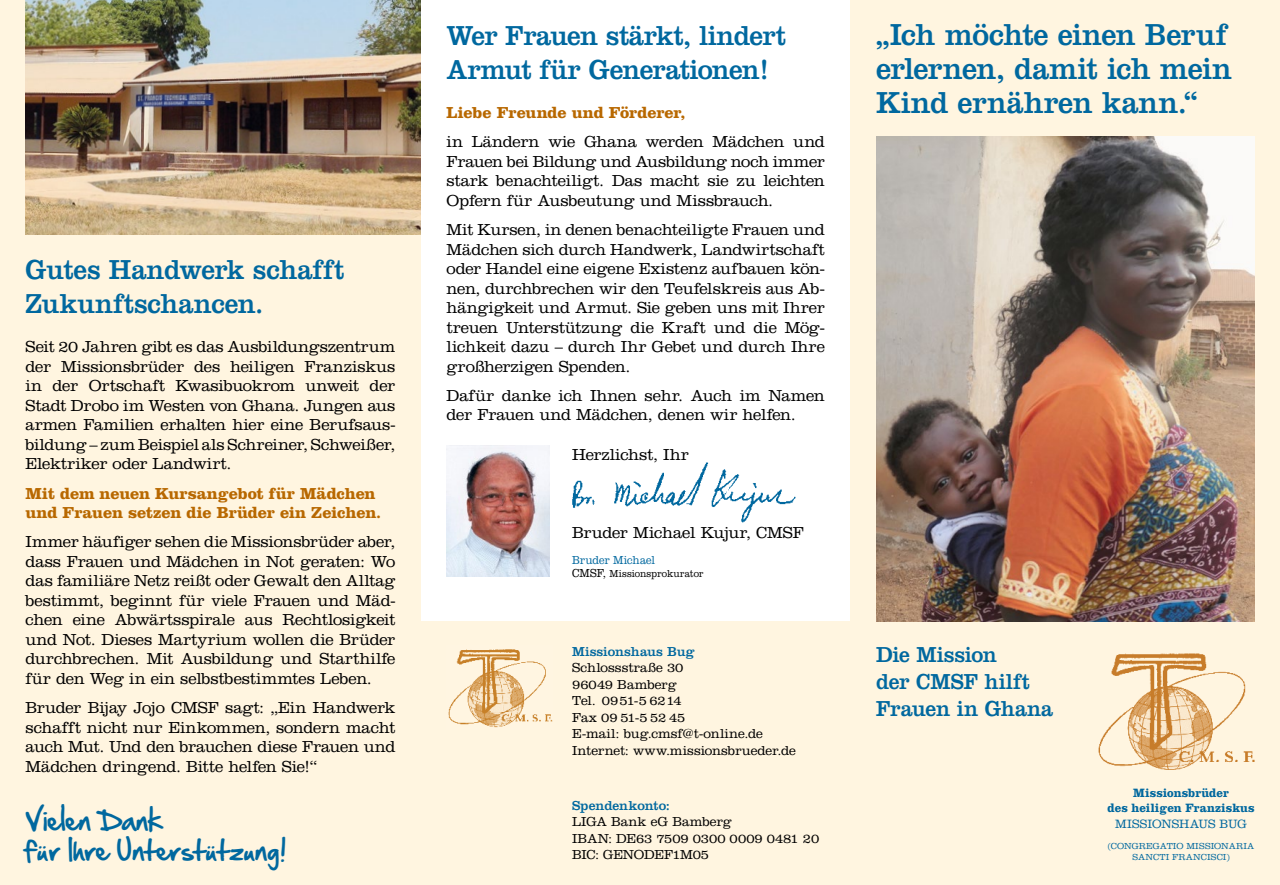
<style>
.page{position:relative;width:1280px;height:885px;background:#fff}
.page>*{position:absolute;margin:0;border:0;box-sizing:border-box;transform-origin:0 0}
.t1{font:31.5px/34.2px "Clarendon LT Std";letter-spacing:-.015em;color:#00689f;scale:.95 1}
.t2{font:28.5px/34.2px "Clarendon LT Std";letter-spacing:-.015em;color:#00689f;scale:.95 1}
.t3{font:24px/29.2px "Hand Of Sean";letter-spacing:.03em;color:#00689f}
.t4{font:22.5px/27px "Clarendon LT Std";color:#00689f;scale:.95 1}
.t5{font:300 16.5px/19.5px "Clarendon LT Std";letter-spacing:-.015em;color:#000;text-align:justify}
.t6{font:700 16.5px/19.5px "Clarendon LT Std";letter-spacing:-.01em;color:#b86800}
.t7{font:300 13.5px/16.5px "Clarendon LT Std";letter-spacing:-.005em;color:#000}
.t8{font:13.5px "Clarendon LT Std";color:#00689f}
.t9{font:700 12.6px/15px "Clarendon LT Std";color:#00689f;text-align:center;scale:.94 1}
.t10{font:300 12.6px "Clarendon LT Std";color:#00689f}
.t11{font:300 12px "Clarendon LT Std";letter-spacing:-.01em;color:#00689f;scale:.91 1}
.t12{font:300 10.5px "Clarendon LT Std";letter-spacing:.005em;color:#000;scale:.91 1}
.t13{font:300 9px/10.9px "Clarendon LT Std";letter-spacing:.02em;color:#00689f;text-align:center}
.s1{font-size:12px}
</style>
<div class="page">
<div style="left:0;top:0;width:421px;height:884px;background:#fff5e0"></div>
<div style="left:421px;top:621px;width:429px;height:263px;background:#fff5e0"></div>
<div style="left:850px;top:0;width:430px;height:884px;background:#fff5e0"></div>
<img style="left:876px;top:136px;width:378px;height:485px">
<img style="left:1098px;top:653px;width:157px;height:117px">
<img style="left:448px;top:649px;width:104px;height:79px">
<img style="left:26px;top:0;width:395px;height:234px">
<img style="left:572px;top:462px;width:224px;height:61px">
<img style="left:446px;top:445px;width:103px;height:131px">
<h2 class="t2" style="left:26px;top:252px;width:337px">Gutes Handwerk schafft<br>Zukunftschancen.</h2>
<p class="t5" style="left:26px;top:337px;width:371px">Seit 20 Jahren gibt es das Ausbildungszentrum der Missionsbrüder des heiligen Franziskus in der Ortschaft Kwasibuokrom unweit der Stadt Drobo im Westen von Ghana. Jungen aus armen Familien erhalten hier eine Berufsaus&shy;bildung – zum Beispiel als Schreiner, Schweißer, Elektriker oder Landwirt.</p>
<p class="t6" style="left:26px;top:483px;width:357px">Mit dem neuen Kursangebot für Mädchen und Frauen setzen die Brüder ein Zeichen.</p>
<p class="t5" style="left:26px;top:532px;width:371px">Immer häufiger sehen die Missionsbrüder aber, dass Frauen und Mädchen in Not geraten: Wo das familiäre Netz reißt oder Gewalt den Alltag bestimmt, beginnt für viele Frauen und Mäd&shy;chen eine Abwärtsspirale aus Rechtlosigkeit und Not. Dieses Martyrium wollen die Brüder durchbrechen. Mit Ausbildung und Starthilfe für den Weg in ein selbstbestimmtes Leben.</p>
<p class="t5" style="left:26px;top:697px;width:371px">Bruder Bijay Jojo CMSF sagt: „Ein Handwerk schafft nicht nur Einkommen, sondern macht auch Mut. Und den brauchen diese Frauen und Mädchen dringend. Bitte helfen Sie!“</p>
<h3 class="t3" style="left:26px;top:805px;width:263px">Vielen Dank<br>für Ihre Unterstützung!</h3>
<h2 class="t2" style="left:446px;top:18px;width:359px">Wer Frauen stärkt, lindert<br>Armut für Generationen!</h2>
<p class="t6" style="left:446px;top:102px;width:241px">Liebe Freunde und Förderer,</p>
<p class="t5" style="left:446px;top:132px;width:380px">in Ländern wie Ghana werden Mädchen und Frauen bei Bildung und Ausbildung noch immer stark benachteiligt. Das macht sie zu leichten Opfern für Ausbeutung und Missbrauch.</p>
<p class="t5" style="left:446px;top:220px;width:380px">Mit Kursen, in denen benachteiligte Frauen und Mädchen sich durch Handwerk, Landwirtschaft oder Handel eine eigene Existenz aufbauen kön&shy;nen, durchbrechen wir den Teufelskreis aus Ab&shy;hängigkeit und Armut. Sie geben uns mit Ihrer treuen Unterstützung die Kraft und die Mög&shy;lichkeit dazu – durch Ihr Gebet und durch Ihre großherzigen Spenden.</p>
<p class="t5" style="left:446px;top:385px;width:380px">Dafür danke ich Ihnen sehr. Auch im Namen der Frauen und Mädchen, denen wir helfen.</p>
<p class="t5" style="left:572px;top:444px;width:118px">Herzlichst, Ihr</p>
<p class="t5" style="left:572px;top:522px;width:233px">Bruder Michael Kujur, CMSF</p>
<p class="t11" style="left:572px;top:552px;width:93px">Bruder Michael</p>
<p class="t12" style="left:572px;top:567px;width:146px"><span class="s1">CMSF,</span> Missionsprokurator</p>
<p class="t8" style="left:572px;top:643px;width:124px">Missionshaus Bug</p>
<p class="t7" style="left:572px;top:659px;width:225px">Schlossstraße 30<br>96049 Bamberg<br>Tel. 0951-5 6214<br>Fax 09 51-5 52 45<br>E-mail: bug.cmsf@t-online.de<br>Internet: www.missionsbrueder.de</p>
<p class="t8" style="left:572px;top:797px;width:99px">Spendenkonto:</p>
<p class="t7" style="left:572px;top:813px;width:249px">LIGA Bank eG Bamberg<br>IBAN: DE63 7509 0300 0009 0481 20<br>BIC: GENODEF1M05</p>
<h1 class="t1" style="left:876px;top:17px;width:376px">„Ich möchte einen Beruf erlernen, damit ich mein</h1>
<h1 class="t1" style="left:876px;top:85px;width:340px">Kind ernähren kann.“</h1>
<h3 class="t4" style="left:876px;top:640px;width:188px">Die Mission<br>der CMSF hilft<br>Frauen in Ghana</h3>
<p class="t9" style="left:1107px;top:785px;width:158px">Missionsbrüder<br>des heiligen Franziskus</p>
<p class="t10" style="left:1115px;top:815px;width:133px">MISSIONSHAUS BUG</p>
<p class="t13" style="left:1108px;top:840px;width:148px">(CONGREGATIO MISSIONARIA<br>SANCTI FRANCISCI)</p>
</div>
